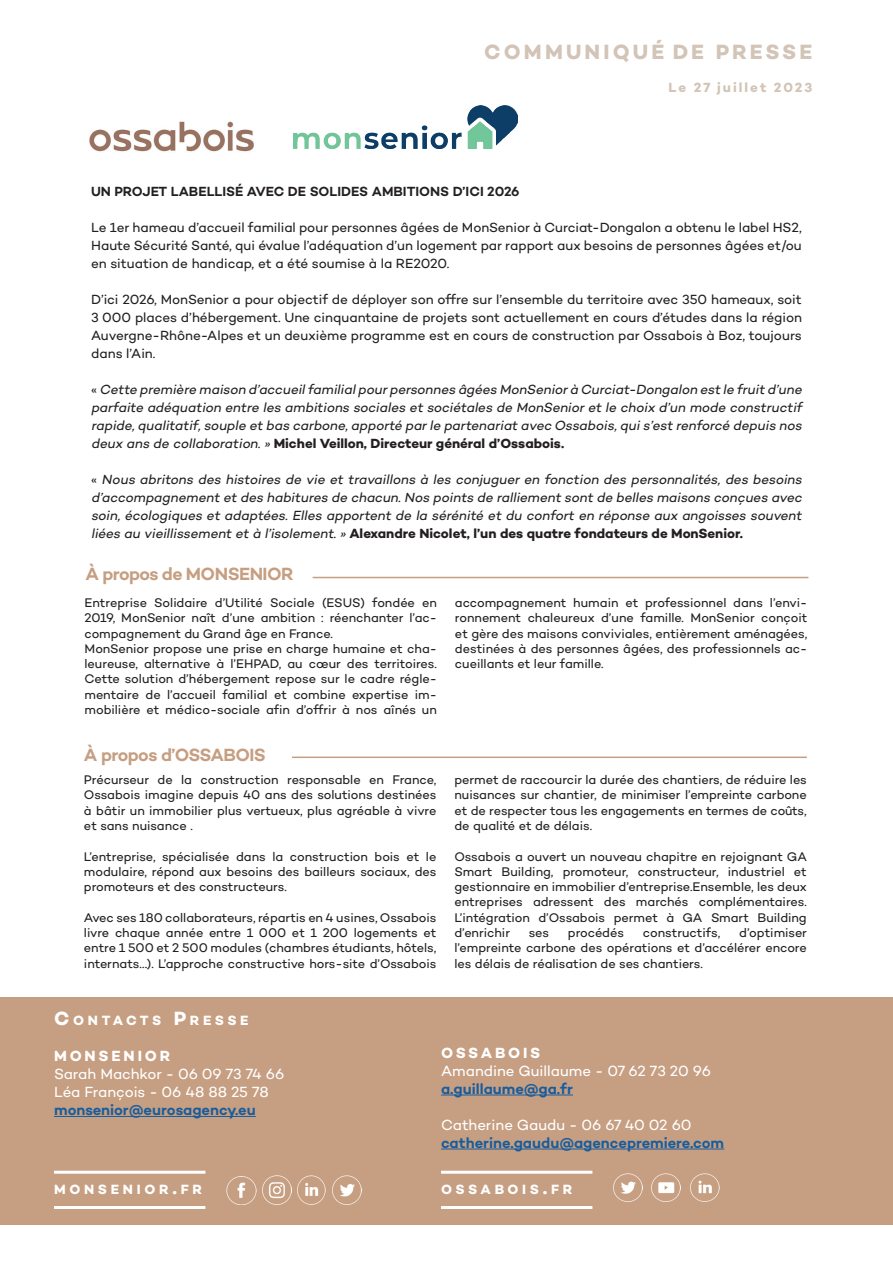
<style>
.page{position:relative;width:893px;height:1263px;background:#fff}
.page>*{position:absolute;margin:0;border:0;box-sizing:border-box;transform-origin:0 0}
.t1{font:700 21px "Campton";letter-spacing:.15em;color:#d2c4b6}
.t2{font:600 18px "Campton";letter-spacing:-.03em;color:#c69e81}
.t3{font:15px/18px "Campton";color:#fff}
.t4{font:600 15px "Campton";color:#175d9e}
.t5{font:700 15px "Campton";letter-spacing:.19em;color:#fff}
.t6{font:700 15px "Campton";color:#fff}
.t7{font:700 13.65px "Campton";letter-spacing:.27em;color:#fff}
.t8{font:italic 13.5px/18px "Campton";color:#231f20;text-align:justify}
.t9{font:13.5px/18px "Campton";color:#231f20;text-align:justify}
.t10{font:600 13.5px "Campton";color:#231f20}
.t11{font:700 13.5px "Campton";letter-spacing:.15em;color:#d2c4b6}
.t12{font:12.75px/15.3px "Campton";color:#231f20;text-align:justify}
.s1{font-style:normal}
.s2{font-weight:700;font-style:normal}
.s3{font-size:19.5px}
</style>
<div class="page">
<div style="left:0;top:997px;width:892px;height:227px;background:#c69e81"></div>
<hr style="left:54px;top:1116px;width:202px;height:1px;background:#175d9e">
<hr style="left:441px;top:1094px;width:132px;height:1px;background:#175d9e">
<hr style="left:441px;top:1148px;width:283px;height:1px;background:#175d9e">
<hr style="left:441px;top:1171px;width:151px;height:3px;background:#fff">
<hr style="left:441px;top:1206px;width:151px;height:3px;background:#fff">
<hr style="left:292px;top:756px;width:515px;height:2px;background:#c69e81">
<hr style="left:313px;top:577px;width:495px;height:1px;background:#c69e81">
<hr style="left:54px;top:1206px;width:151px;height:3px;background:#fff">
<hr style="left:54px;top:1171px;width:151px;height:3px;background:#fff">
<img style="left:263px;top:1176px;width:28px;height:28px">
<img style="left:297px;top:1176px;width:29px;height:28px">
<img style="left:332px;top:1176px;width:29px;height:29px">
<img style="left:652px;top:1173px;width:28px;height:29px">
<img style="left:691px;top:1173px;width:28px;height:29px">
<img style="left:613px;top:1173px;width:29px;height:29px">
<img style="left:227px;top:1176px;width:29px;height:29px">
<img style="left:89px;top:121px;width:165px;height:31px">
<img style="left:293px;top:106px;width:224px;height:43px">
<h1 class="t1" style="left:484px;top:38px;width:330px">COMMUNIQUÉ DE PRESSE</h1>
<p class="t11" style="left:669px;top:79px;width:145px">Le 27 juillet 2023</p>
<p class="t10" style="left:91px;top:183px;width:430px">UN PROJET LABELLISÉ AVEC DE SOLIDES AMBITIONS D’ICI 2026</p>
<p class="t9" style="left:91px;top:218px;width:712px">Le 1er hameau d’accueil familial pour personnes âgées de MonSenior à Curciat-Dongalon a obtenu le label HS2, Haute Sécurité Santé, qui évalue l’adéquation d’un logement par rapport aux besoins de personnes âgées et/ou en situation de handicap, et a été soumise à la RE2020.</p>
<p class="t9" style="left:91px;top:290px;width:712px">D’ici 2026, MonSenior a pour objectif de déployer son offre sur l’ensemble du territoire avec 350 hameaux, soit 3 000 places d’hébergement. Une cinquantaine de projets sont actuellement en cours d’études dans la région Auvergne-Rhône-Alpes et un deuxième programme est en cours de construction par Ossabois à Boz, toujours dans l’Ain.</p>
<p class="t8" style="left:91px;top:380px;width:715px"><span class="s1">«</span> Cette première maison d’accueilfamilialpourpersonnes âgées MonSeniorà Curciat-Dongalon est le fruit d’une parfaite adéquation entre les ambitions sociales et sociétales de MonSenioret le choix d’un mode constructif rapide,qualitatif,souple et bas carbone,apporté parle partenariat avec Ossabois,quis’est renforcé depuis nos deux ans de collaboration.»<span class="s2">Michel Veillon, Directeur général d’Ossabois.</span></p>
<p class="t8" style="left:91px;top:470px;width:715px"><span class="s1">«</span> Nous abritons des histoires de vie et travaillons à les conjuguer en fonction des personnalités, des besoins d’accompagnement et des habitures de chacun.Nos points de ralliement sont de belles maisons conçues avec soin, écologiques et adaptées. Elles apportent de la sérénité et du confort en réponse aux angoisses souvent liées au vieillissement et à l’isolement.»<span class="s2">Alexandre Nicolet, l’un des quatre fondateurs de MonSenior.</span></p>
<h2 class="t2" style="left:86px;top:562px;width:210px">À propos de MONSENIOR</h2>
<p class="t12" style="left:85px;top:595px;width:354px;text-align:left">Entreprise Solidaire d’Utilité Sociale (ESUS) fondée en 2019, MonSenior naît d’une ambition : réenchanter l’ac&shy;compagnement du Grand âge en France.<br>MonSenior propose une prise en charge humaine et cha&shy;leureuse, alternative à l’EHPAD, au cœur des territoires.<br>Cette solution d’hébergement repose sur le cadre régle&shy;mentaire de l’accueil familial et combine expertise im&shy;mobilière et médico-sociale afin d’offrir à nos aînés un</p>
<p class="t12" style="left:455px;top:595px;width:354px">accompagnement humain et professionnel dans l’envi&shy;ronnement chaleureux d’une famille. MonSenior conçoit et gère des maisons conviviales, entièrement aménagées, destinées à des personnes âgées, des professionnels ac&shy;cueillants et leur famille.</p>
<h2 class="t2" style="left:84px;top:743px;width:184px">À propos d’OSSABOIS</h2>
<p class="t12" style="left:84px;top:772px;width:354px">Précurseur de la construction responsable en France, Ossabois imagine depuis 40 ans des solutions destinées à bâtir un immobilier plus vertueux, plus agréable à vivre et sans nuisance .</p>
<p class="t12" style="left:84px;top:848px;width:354px">L’entreprise, spécialisée dans la construction bois et le modulaire, répond aux besoins des bailleurs sociaux, des promoteurs et des constructeurs.</p>
<p class="t12" style="left:84px;top:909px;width:354px">Avec ses 180 collaborateurs, répartis en 4 usines, Ossabois livre chaque année entre 1 000 et 1 200 logements et entre 1 500 et 2 500 modules (chambres étudiants, hôtels, internats…). L’approche constructive hors-site d’Ossabois</p>
<p class="t12" style="left:454px;top:772px;width:354px">permet de raccourcir la durée des chantiers, de réduire les nuisances sur chantier, de minimiser l’empreinte carbone et de respecter tous les engagements en termes de coûts, de qualité et de délais.</p>
<p class="t12" style="left:454px;top:848px;width:354px">Ossabois a ouvert un nouveau chapitre en rejoignant GA Smart Building, promoteur, constructeur, industriel et gestionnaire en immobilier d’entreprise.Ensemble, les deux entreprises adressent des marchés complémentaires.<br>L’intégration d’Ossabois permet à GA Smart Building d’enrichir</p>
<p class="t12" style="left:529px;top:925px;width:22px">ses</p>
<p class="t12" style="left:568px;top:925px;width:58px">procédés</p>
<p class="t12" style="left:643px;top:925px;width:79px">constructifs,</p>
<p class="t12" style="left:454px;top:925px;width:354px;text-indent:285px">d’optimiser l’empreinte carbone des opérations et d’accélérer encore les délais de réalisation de ses chantiers.</p>
<p class="t7" style="left:54px;top:1011px;width:196px"><span class="s3">C</span>ONTACTS <span class="s3">P</span>RESSE</p>
<p class="t5" style="left:54px;top:1046px;width:118px">MONSENIOR</p>
<p class="t3" style="left:54px;top:1064px;width:232px">Sarah Machkor - 06 09 73 74 66<br>Léa François - 06 48 88 25 78</p>
<p class="t4" style="left:54px;top:1100px;width:203px">monsenior@eurosagency.eu</p>
<p class="t7" style="left:54px;top:1181px;width:149px">MONSENI OR<span class="s3">.</span>FR</p>
<p class="t6" style="left:441px;top:1043px;width:14px">OSSA</p>
<p class="t6" style="left:495px;top:1043px;width:45px">BOIS</p>
<p class="t3" style="left:441px;top:1061px;width:272px">Amandine Guillaume - 07 62 73 20 96</p>
<p class="t4" style="left:441px;top:1079px;width:133px">a.guillaume@ga.fr</p>
<p class="t3" style="left:441px;top:1115px;width:252px">Catherine Gaudu - 06 67 40 02 60</p>
<p class="t4" style="left:441px;top:1133px;width:285px">catherine.gaudu@agencepremiere.com</p>
<p class="t7" style="left:441px;top:1181px;width:133px">OSSABOI S<span class="s3">.</span>FR</p>
</div>
